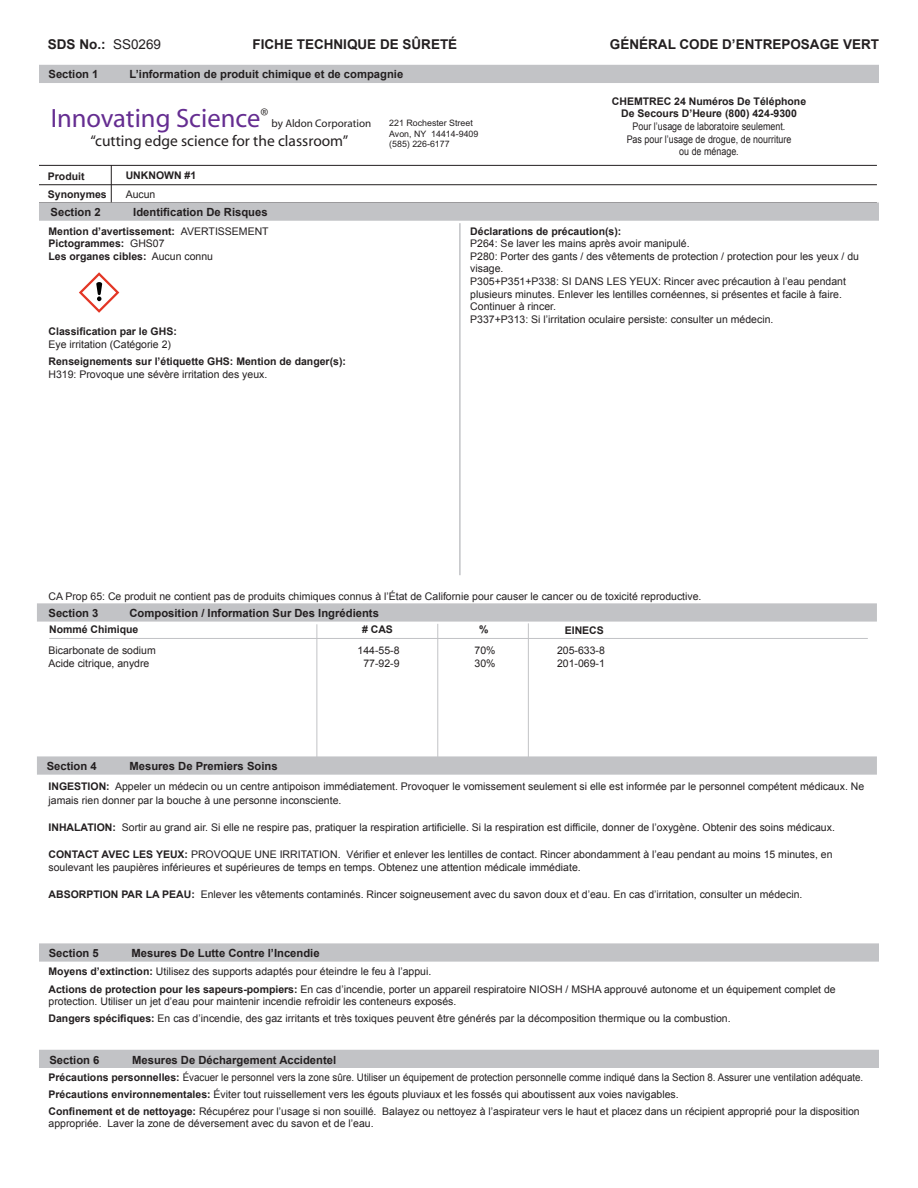
<style>
.page{position:relative;width:918px;height:1188px;background:#fff}
.page>*{position:absolute;margin:0;border:0;box-sizing:border-box;transform-origin:0 0}
.t1{font:26.55px "Myriad";color:#652d91}
.t2{font:15.45px "Myriad";color:#231f20}
.t3{font:700 13.5px "Arial";color:#231f20}
.t4{font:700 11.25px "Arial";color:#231f20}
.t5{font:11.1px "Myriad";color:#231f20}
.t6{font:10.5px/12.6px "Arial";color:#231f20}
.t7{font:10.5px/17.1px "Arial";color:#231f20;scale:.93 1}
.t8{font:700 10.5px/12.6px "Arial";color:#231f20;text-align:center}
.t9{font:10.5px/12.6px "Arial";color:#231f20;text-align:center;scale:.85 1}
.t10{font:8.85px/10.6px "Arial";color:#231f20}
.s1{font-weight:400}
.s2{font-weight:700}
</style>
<div class="page">
<hr style="left:111px;top:165px;width:1px;height:39px;background:#231f20">
<div style="left:39px;top:65px;width:840px;height:18px;background:#c2c3c6"></div>
<div style="left:37px;top:756px;width:840px;height:19px;background:#c2c3c6;border:2px solid #c2c3c6"></div>
<div style="left:39px;top:943px;width:840px;height:19px;background:#c2c3c6;border:2px solid #c2c3c6"></div>
<hr style="left:39px;top:184px;width:838px;height:1px;background:#231f20">
<div style="left:39px;top:1050px;width:840px;height:18px;background:#c2c3c6"></div>
<div style="left:37px;top:603px;width:840px;height:19px;background:#c2c3c6;border:2px solid #c2c3c6"></div>
<div style="left:39px;top:202px;width:840px;height:19px;background:#c2c3c6;border:2px solid #c2c3c6"></div>
<hr style="left:39px;top:165px;width:838px;height:1px;background:#231f20">
<hr style="left:437px;top:624px;width:1px;height:135px;background:#c2c3c6">
<hr style="left:49px;top:638px;width:819px;height:1px;background:#c2c3c6">
<hr style="left:316px;top:624px;width:1px;height:135px;background:#c2c3c6">
<hr style="left:528px;top:623px;width:1px;height:135px;background:#c2c3c6">
<hr style="left:459px;top:223px;width:2px;height:352px;background:#c2c3c6">
<svg style="left:79px;top:272px;width:40px;height:41px"></svg>
<p class="t3" style="left:48px;top:35px;width:115px">SDS No.: <span class="s1">SS0269</span></p>
<p class="t3" style="left:253px;top:35px;width:206px">FICHE TECHNIQUE DE SÛRETÉ</p>
<p class="t3" style="left:610px;top:35px;width:271px">GÉNÉRAL CODE D’ENTREPOSAGE VERT</p>
<p class="t4" style="left:49px;top:67px;width:52px">Section 1</p>
<p class="t4" style="left:130px;top:67px;width:275px">L’information de produit chimique et de compagnie</p>
<p class="t1" style="left:51px;top:105px;width:219px">Innovating Science<sup>®</sup></p>
<p class="t5" style="left:272px;top:118px;width:101px">by Aldon Corporation</p>
<p class="t2" style="left:91px;top:133px;width:259px">“cutting edge science for the classroom”</p>
<p class="t8" style="left:48px;top:170px;width:38px">Produit</p>
<p class="t8" style="left:48px;top:188px;width:60px">Synonymes</p>
<p class="t8" style="left:126px;top:170px;width:72px">UNKNOWN #1</p>
<p class="t6" style="left:126px;top:188px;width:31px">Aucun</p>
<p class="t6" style="left:131px;top:188px;width:31px">Aucun</p>
<p class="t4" style="left:51px;top:204px;width:52px">Section 2</p>
<p class="t4" style="left:133px;top:204px;width:136px">Identification De Risques</p>
<p class="t10" style="left:389px;top:118px;width:91px">221 Rochester Street<br>Avon, NY 14414-9409 (585) 226-6177</p>
<p class="t8" style="left:612px;top:95px;width:196px">CHEMTREC 24 Numéros De Téléphone<br>De Secours D’Heure (800) 424-9300</p>
<p class="t9" style="left:627px;top:120px;width:195px">Pour l’usage de laboratoire seulement.<br>Pas pour l’usage de drogue, de nourriture ou de ménage.</p>
<p class="t8" style="left:49px;top:225px;width:222px;text-align:left">Mention d’avertissement: <span class="s1">AVERTISSEMENT<br></span>Pictogrammes: <span class="s1">GHS07<br></span>Les organes cibles: <span class="s1">Aucun connu</span></p>
<p class="t8" style="left:49px;top:326px;width:130px">Classification par le GHS:</p>
<p class="t6" style="left:49px;top:338px;width:124px">Eye irritation (Catégorie 2)</p>
<p class="t8" style="left:49px;top:355px;width:299px">Renseignements sur l’étiquette GHS: Mention de danger(s):</p>
<p class="t6" style="left:49px;top:368px;width:220px">H319: Provoque une sévère irritation des yeux.</p>
<p class="t8" style="left:470px;top:225px;width:153px">Déclarations de précaution(s):</p>
<p class="t6" style="left:470px;top:237px;width:390px">P264: Se laver les mains après avoir manipulé.<br>P280: Porter des gants / des vêtements de protection / protection pour les yeux / du visage.<br>P305+P351+P338: SI DANS LES YEUX: Rincer avec précaution à l’eau pendant plusieurs minutes. Enlever les lentilles cornéennes, si présentes et facile à faire.<br>Continuer à rincer.<br>P337+P313: Si l’irritation oculaire persiste: consulter un médecin.</p>
<p class="t6" style="left:49px;top:590px;width:655px">CA Prop 65: Ce produit ne contient pas de produits chimiques connus à l’État de Californie pour causer le cancer ou de toxicité reproductive.</p>
<p class="t4" style="left:49px;top:605px;width:52px">Section 3</p>
<p class="t4" style="left:130px;top:605px;width:251px">Composition / Information Sur Des Ingrédients</p>
<p class="t8" style="left:49px;top:623px;width:91px">Nommé Chimique</p>
<p class="t8" style="left:362px;top:623px;width:32px"># CAS</p>
<p class="t8" style="left:479px;top:623px;width:11px">%</p>
<p class="t8" style="left:565px;top:624px;width:41px">EINECS</p>
<p class="t6" style="left:49px;top:644px;width:109px">Bicarbonate de sodium</p>
<p class="t6" style="left:357px;top:644px;width:44px">144-55-8</p>
<p class="t6" style="left:475px;top:644px;width:23px">70%</p>
<p class="t6" style="left:557px;top:644px;width:49px">205-633-8</p>
<p class="t6" style="left:49px;top:657px;width:102px">Acide citrique, anydre</p>
<p class="t6" style="left:363px;top:657px;width:38px">77-92-9</p>
<p class="t6" style="left:475px;top:657px;width:23px">30%</p>
<p class="t6" style="left:557px;top:657px;width:49px">201-069-1</p>
<p class="t4" style="left:47px;top:759px;width:52px">Section 4</p>
<p class="t4" style="left:129px;top:759px;width:150px">Mesures De Premiers Soins</p>
<p class="t6" style="left:49px;top:780px;width:817px;line-height:13.5px"><span class="s2">INGESTION:</span> Appeler un médecin ou un centre antipoison immédiatement. Provoquer le vomissement seulement si elle est informée par le personnel compétent médicaux. Ne jamais rien donner par la bouche à une personne inconsciente.</p>
<p class="t6" style="left:49px;top:821px;width:788px"><span class="s2">INHALATION:</span> Sortir au grand air. Si elle ne respire pas, pratiquer la respiration artificielle. Si la respiration est difficile, donner de l’oxygène. Obtenir des soins médicaux.</p>
<p class="t6" style="left:49px;top:847px;width:786px;line-height:13.5px"><span class="s2">CONTACT AVEC LES YEUX:</span> PROVOQUE UNE IRRITATION. Vérifier et enlever les lentilles de contact. Rincer abondamment à l’eau pendant au moins 15 minutes, en soulevant les paupières inférieures et supérieures de temps en temps. Obtenez une attention médicale immédiate.</p>
<p class="t6" style="left:49px;top:888px;width:755px"><span class="s2">ABSORPTION PAR LA PEAU:</span> Enlever les vêtements contaminés. Rincer soigneusement avec du savon doux et d’eau. En cas d’irritation, consulter un médecin.</p>
<p class="t4" style="left:49px;top:946px;width:52px">Section 5</p>
<p class="t4" style="left:132px;top:946px;width:190px">Mesures De Lutte Contre l’Incendie</p>
<p class="t6" style="left:49px;top:963px;width:789px;line-height:18px"><span class="s2">Moyens d’extinction:</span> Utilisez des supports adaptés pour éteindre le feu à l’appui.<br><span class="s2">Actions de protection pour les sapeurs-pompiers:</span> En cas d’incendie, porter un appareil respiratoire NIOSH / MSHA approuvé autonome et un équipement complet de</p>
<p class="t6" style="left:49px;top:993px;width:684px;line-height:16.5px">protection. Utiliser un jet d’eau pour maintenir incendie refroidir les conteneurs exposés.<br><span class="s2">Dangers spécifiques:</span> En cas d’incendie, des gaz irritants et très toxiques peuvent être générés par la décomposition thermique ou la combustion.</p>
<p class="t4" style="left:49px;top:1052px;width:52px">Section 6</p>
<p class="t4" style="left:132px;top:1052px;width:206px">Mesures De Déchargement Accidentel</p>
<p class="t7" style="left:49px;top:1069px;width:878px"><span class="s2">Précautions personnelles:</span> Évacuer le personnel vers la zone sûre. Utiliser un équipement de protection personnelle comme indiqué dans la Section 8. Assurer une ventilation adéquate.<br><span class="s2">Précautions environnementales:</span> Éviter tout ruissellement vers les égouts pluviaux et les fossés qui aboutissent aux voies navigables.<br><span class="s2">Confinement et de nettoyage:</span> Récupérez pour l’usage si non souillé. Balayez ou nettoyez à l’aspirateur vers le haut et placez dans un récipient approprié pour la disposition</p>
<p class="t6" style="left:49px;top:1118px;width:327px">appropriée. Laver la zone de déversement avec du savon et de l’eau.</p>
</div>
